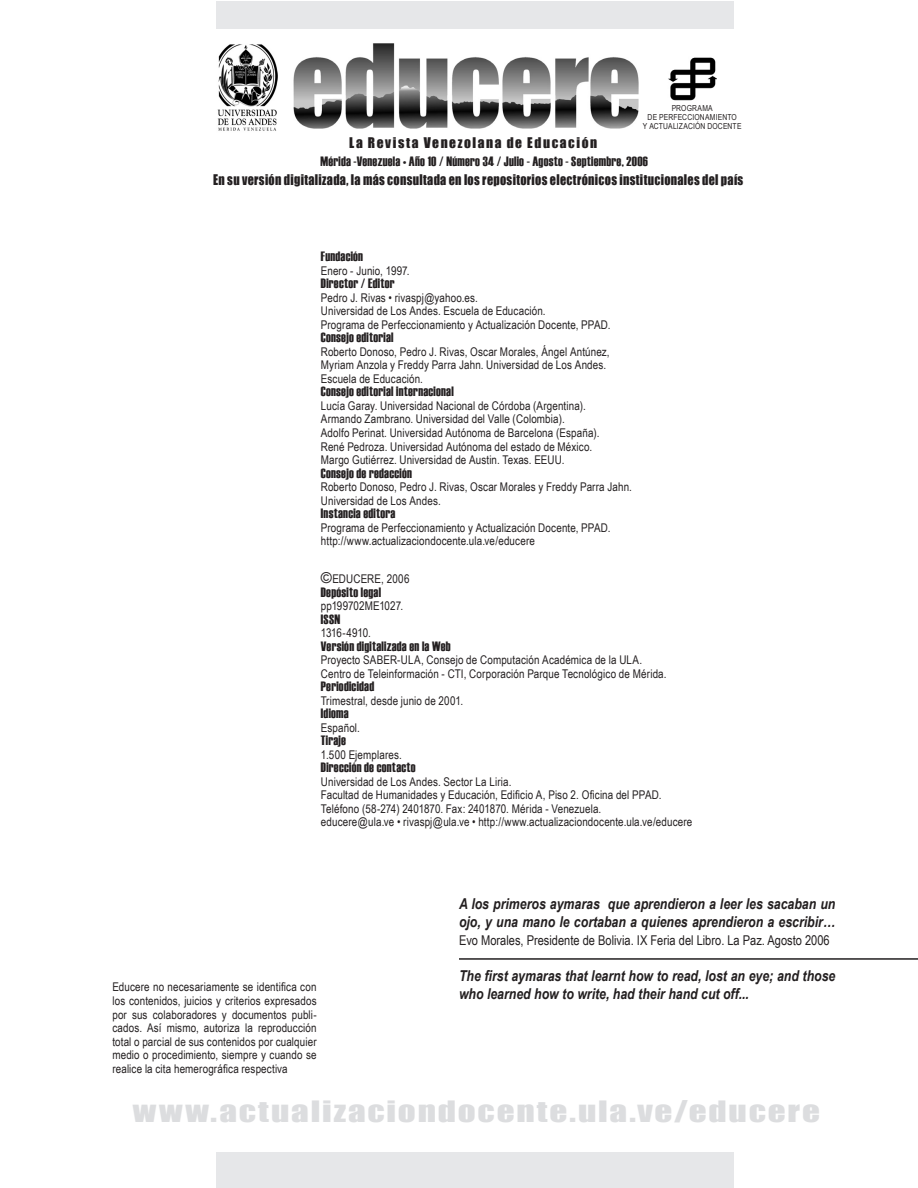
<style>
.page{position:relative;width:918px;height:1188px;background:#fff}
.page>*{position:absolute;margin:0;border:0;box-sizing:border-box;transform-origin:0 0}
.t1{font:27px "Impact";letter-spacing:.05em;color:#dcdddf;scale:1.3 1}
.t2{font:italic 700 15px/18px "Arial Narrow";color:#231f20}
.t3{font:13.5px "Haettenschweiler";letter-spacing:.02em;color:#231f20}
.t4{font:13.5px "Impact";letter-spacing:.025em;color:#231f20;scale:.9 1}
.t5{font:13.5px "Arial Narrow";color:#231f20}
.t6{font:13.5px "Impact";letter-spacing:.115em;color:#231f20}
.t7{font:12px/13.5px "Arial Narrow";letter-spacing:.01em;color:#231f20}
.t8{font:12px "Arial Narrow";letter-spacing:-.015em;color:#231f20}
.t9{font:8.25px/9px "Arial Narrow";letter-spacing:.02em;color:#231f20;text-align:center}
.s1{font-family:"Arial";font-size:15px}
</style>
<div class="page">
<img style="left:293px;top:43px;width:346px;height:86px">
<img style="left:217px;top:44px;width:60px;height:87px">
<div style="left:216px;top:2px;width:517px;height:27px;background:#e6e7e9"></div>
<img style="left:668px;top:57px;width:48px;height:44px">
<hr style="left:459px;top:958px;width:458px;height:1px;background:#231f20">
<div style="left:216px;top:1151px;width:517px;height:36px;background:#e6e7e9"></div>
<p class="t6" style="left:349px;top:133px;width:249px">La Revista Venezolana de Educación</p>
<p class="t9" style="left:642px;top:103px;width:100px">PROGRAMA<br>DE PERFECCIONAMIENTO<br>Y ACTUALIZACIÓN DOCENTE</p>
<p class="t3" style="left:320px;top:152px;width:329px">Mérida -Venezuela • Año 10 / Número 34 / Julio - Agosto - Septiembre, 2006</p>
<p class="t4" style="left:213px;top:169px;width:590px">En su versión digitalizada, la más consultada en los repositorios electrónicos institucionales del país</p>
<p class="t3" style="left:321px;top:247px;width:44px">Fundación</p>
<p class="t7" style="left:321px;top:263px;width:90px">Enero - Junio, 1997.</p>
<p class="t3" style="left:321px;top:274px;width:75px">Director / Editor</p>
<p class="t7" style="left:321px;top:290px;width:291px">Pedro J. Rivas • rivaspj@yahoo.es.<br>Universidad de Los Andes. Escuela de Educación.<br>Programa de Perfeccionamiento y Actualización Docente, PPAD.</p>
<p class="t3" style="left:321px;top:328px;width:74px">Consejo editorial</p>
<p class="t7" style="left:321px;top:344px;width:290px">Roberto Donoso, Pedro J. Rivas, Oscar Morales, Ángel Antúnez,<br>Myriam Anzola y Freddy Parra Jahn. Universidad de Los Andes.<br>Escuela de Educación.</p>
<p class="t3" style="left:321px;top:382px;width:134px">Consejo editorial internacional</p>
<p class="t7" style="left:321px;top:398px;width:280px">Lucía Garay. Universidad Nacional de Córdoba (Argentina).<br>Armando Zambrano. Universidad del Valle (Colombia).<br>Adolfo Perinat. Universidad Autónoma de Barcelona (España).<br>René Pedroza. Universidad Autónoma del estado de México.<br>Margo Gutiérrez. Universidad de Austin. Texas. EEUU.</p>
<p class="t3" style="left:321px;top:463px;width:92px">Consejo de redacción</p>
<p class="t7" style="left:321px;top:479px;width:312px">Roberto Donoso, Pedro J. Rivas, Oscar Morales y Freddy Parra Jahn.<br>Universidad de Los Andes.</p>
<p class="t3" style="left:321px;top:504px;width:76px">Instancia editora</p>
<p class="t7" style="left:321px;top:520px;width:291px">Programa de Perfeccionamiento y Actualización Docente, PPAD. http://www.actualizaciondocente.ula.ve/educere</p>
<p class="t7" style="left:321px;top:571px;width:90px"><span class="s1">©</span>EDUCERE, 2006</p>
<p class="t3" style="left:321px;top:582px;width:62px">Depósito legal</p>
<p class="t7" style="left:321px;top:598px;width:84px">pp199702ME1027.</p>
<p class="t3" style="left:321px;top:609px;width:21px">ISSN</p>
<p class="t8" style="left:321px;top:624px;width:52px">1316-4910.</p>
<p class="t3" style="left:321px;top:636px;width:131px">Versión digitalizada en la Web</p>
<p class="t7" style="left:321px;top:652px;width:347px">Proyecto SABER-ULA, Consejo de Computación Académica de la ULA.<br>Centro de Teleinformación - CTI, Corporación Parque Tecnológico de Mérida.</p>
<p class="t3" style="left:321px;top:677px;width:55px">Periodicidad</p>
<p class="t7" style="left:321px;top:693px;width:144px">Trimestral, desde junio de 2001.</p>
<p class="t3" style="left:321px;top:704px;width:29px">Idioma</p>
<p class="t7" style="left:321px;top:720px;width:40px">Español.</p>
<p class="t3" style="left:321px;top:731px;width:27px">Tiraje</p>
<p class="t7" style="left:321px;top:747px;width:82px">1.500 Ejemplares.</p>
<p class="t3" style="left:321px;top:758px;width:96px">Dirección de contacto</p>
<p class="t7" style="left:321px;top:774px;width:373px">Universidad de Los Andes. Sector La Liria.<br>Facultad de Humanidades y Educación, Edificio A, Piso 2. Oficina del PPAD.<br>Teléfono (58-274) 2401870. Fax: 2401870. Mérida - Venezuela.<br>educere@ula.ve • rivaspj@ula.ve • http://www.actualizaciondocente.ula.ve/educere</p>
<p class="t2" style="left:459px;top:894px;width:378px">A los primeros aymaras que aprendieron a leer les sacaban un ojo, y una mano le cortaban a quienes aprendieron a escribir…</p>
<p class="t5" style="left:459px;top:930px;width:372px">Evo Morales, Presidente de Bolivia. IX Feria del Libro. La Paz. Agosto 2006</p>
<p class="t2" style="left:459px;top:966px;width:378px">The first aymaras that learnt how to read, lost an eye; and those who learned how to write, had their hand cut off...</p>
<p class="t7" style="left:112px;top:979px;width:206px;text-align:justify">Educere no necesariamente se identifica con los contenidos, juicios y criterios expresados por sus colaboradores y documentos publi&shy;cados. Así mismo, autoriza la reproducción total o parcial de sus contenidos por cualquier medio o procedimiento, siempre y cuando se realice la cita hemerográfica respectiva</p>
<h1 class="t1" style="left:133px;top:1090px;width:530px">www.actualizaciondocente.ula.ve/educere</h1>
</div>
